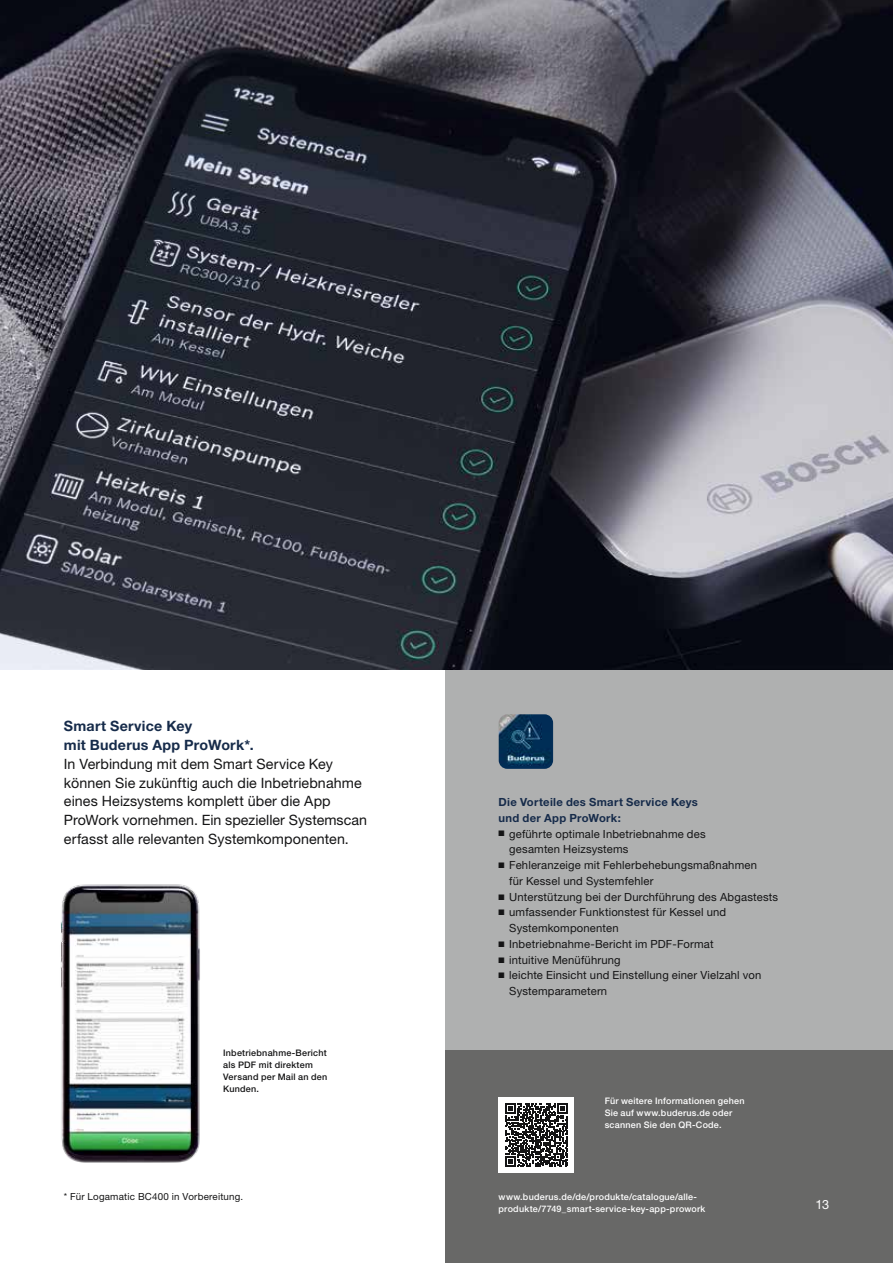
<style>
.page{position:relative;width:893px;height:1263px;background:#fff}
.page>*{position:absolute;margin:0;border:0;box-sizing:border-box;transform-origin:0 0}
.t1{font:14.25px/18.8px "Helvetica Neue LT Pro";letter-spacing:.005em;color:#141415}
.t2{font:700 14.25px/18.8px "Helvetica Neue LT Pro";letter-spacing:.015em;color:#162b4a}
.t3{font:12.75px "Helvetica Neue LT Pro";color:#fff}
.t4{font:11.25px/15.8px "Helvetica Neue LT Pro";letter-spacing:.015em;color:#141415}
.t5{font:700 11.25px/15.8px "Helvetica Neue LT Pro";letter-spacing:.025em;color:#162b4a}
.t6{font:9.75px "Helvetica Neue LT Pro";letter-spacing:.02em;color:#141415}
.t7{font:500 9px/12px "Helvetica Neue LT Pro";letter-spacing:.025em;color:#fff}
.t8{font:500 9px/12px "Helvetica Neue LT Pro";letter-spacing:.025em;color:#141415}
</style>
<div class="page">
<div style="left:445px;top:670px;width:448px;height:380px;background:#afb0b0"></div>
<div style="left:445px;top:1050px;width:448px;height:213px;background:#686867"></div>
<img style="left:0;top:0;width:893px;height:670px">
<img style="left:60px;top:884px;width:140px;height:279px">
<img style="left:499px;top:714px;width:54px;height:55px">
<div style="left:499px;top:1097px;width:75px;height:76px;background:#fff"></div>
<svg style="left:505px;top:1103px;width:63px;height:64px"></svg>
<p class="t2" style="left:64px;top:716px;width:191px">Smart Service Key<br>mit Buderus App ProWork*.</p>
<p class="t1" style="left:64px;top:754px;width:305px">In Verbindung mit dem Smart Service Key können Sie zukünftig auch die Inbetriebnahme eines Heizsystems komplett über die App ProWork vornehmen. Ein spezieller Systemscan erfasst alle relevanten Systemkomponenten.</p>
<p class="t8" style="left:223px;top:1047px;width:106px">Inbetriebnahme-Bericht als PDF mit direktem<br>Versand per Mail an den<br>Kunden.</p>
<p class="t6" style="left:64px;top:1190px;width:181px">* Für Logamatic BC400 in Vorbereitung.</p>
<p class="t5" style="left:499px;top:794px;width:201px">Die Vorteile des Smart Service Keys und der App ProWork:</p>
<p class="t4" style="left:509px;top:825px;width:198px;text-indent:-11px">■ geführte optimale Inbetriebnahme des gesamten Heizsystems</p>
<p class="t4" style="left:509px;top:857px;width:249px;text-indent:-11px">■ Fehleranzeige mit Fehlerbehebungsmaßnahmen für Kessel und Systemfehler</p>
<p class="t4" style="left:499px;top:888px;width:281px">■ Unterstützung bei der Durchführung des Abgastests</p>
<p class="t4" style="left:509px;top:904px;width:218px;text-indent:-11px">■ umfassender Funktionstest für Kessel und<br>Systemkomponenten</p>
<p class="t4" style="left:499px;top:936px;width:217px">■ Inbetriebnahme-Bericht im PDF-Format</p>
<p class="t4" style="left:499px;top:951px;width:124px">■ intuitive Menüführung</p>
<p class="t4" style="left:509px;top:967px;width:254px;text-indent:-11px">■ leichte Einsicht und Einstellung einer Vielzahl von<br>Systemparametern</p>
<p class="t7" style="left:605px;top:1094px;width:141px">Für weitere Informationen gehen<br>Sie auf www.buderus.de oder scannen Sie den QR-Code.</p>
<p class="t7" style="left:499px;top:1191px;width:208px">www.buderus.de/de/produkte/catalogue/alle&shy;produkte/7749_smart-service-key-app-prowork</p>
<p class="t3" style="left:816px;top:1197px;width:15px">13</p>
<p class="t3" style="left:816px;top:1199px;width:15px">13</p>
</div>
